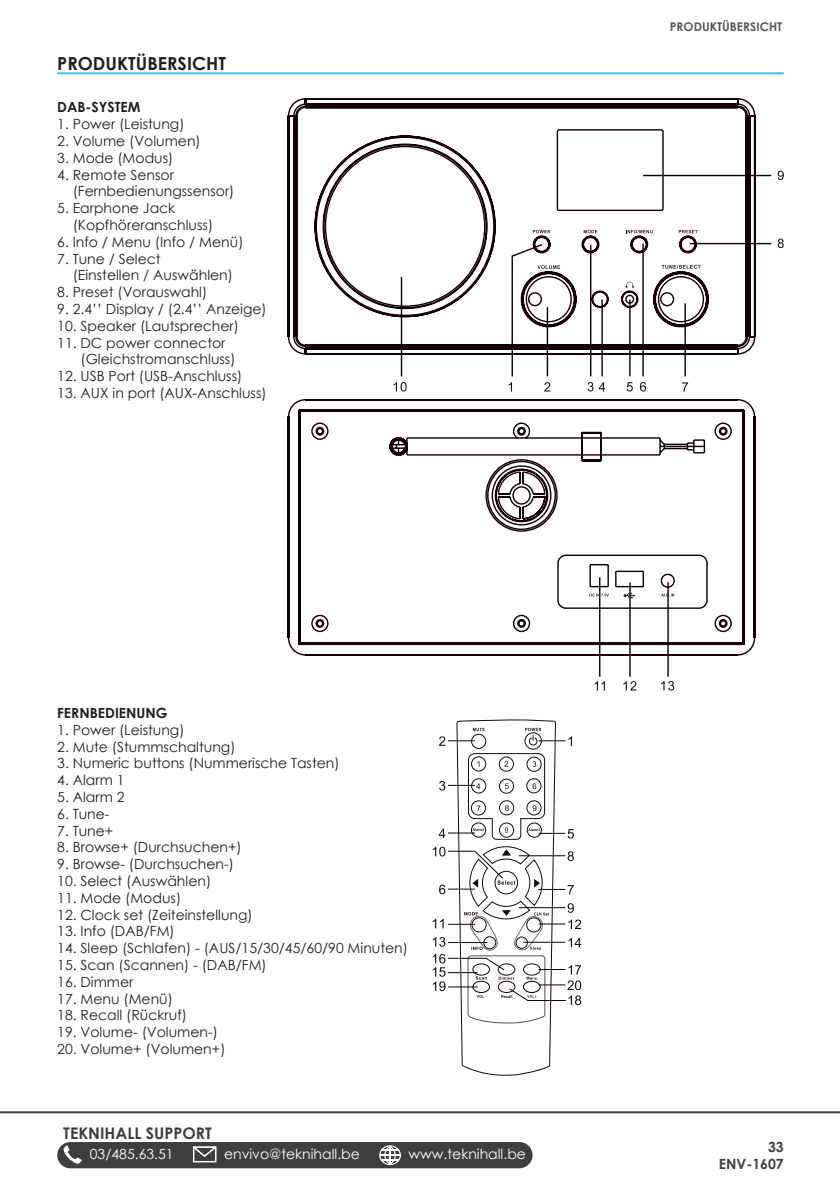
<style>
.page{position:relative;width:840px;height:1191px;background:#fff}
.page>*{position:absolute;margin:0;border:0;box-sizing:border-box;transform-origin:0 0}
.Brødtekst{font:700 18px "Century Gothic";color:#231f20}
.t1{font:700 16px "Century Gothic";color:#3e3e3f}
.Brød_tabualtor{font:14px "Century Gothic";color:#231f20}
.t2{font:14px "Century Gothic";color:#fff}
.Underrubrik{font:700 14px "Century Gothic";color:#231f20}
.t3{font:700 14px "Century Gothic";color:#3e3e3f}
.Header_-_Right{font:700 12px "Century Gothic";color:#57585a}
</style>
<div class="page">
<div style="left:57px;top:1142px;width:475px;height:26px;background:#3e3e3f;border-radius:13px"></div>
<svg style="left:63px;top:1144px;width:19px;height:20px"></svg>
<svg style="left:193px;top:1146px;width:23px;height:16px"></svg>
<svg style="left:379px;top:1145px;width:21px;height:20px"></svg>
<hr style="left:0;top:1111px;width:839px;height:2px;background:#3e3e3f">
<hr style="left:57px;top:72px;width:726px;height:2px;background:#42c2e8">
<svg style="left:455px;top:719px;width:101px;height:450px"></svg>
<svg style="left:432px;top:720px;width:149px;height:355px"></svg>
<svg style="left:777px;top:170px;width:6px;height:10px"></svg>
<svg style="left:287px;top:98px;width:468px;height:257px"></svg>
<div style="left:556px;top:129px;width:107px;height:82px;border:1px solid #120005;border-radius:2px"></div>
<svg style="left:532px;top:230px;width:18px;height:3px"></svg>
<svg style="left:583px;top:230px;width:14px;height:3px"></svg>
<svg style="left:625px;top:230px;width:27px;height:3px"></svg>
<svg style="left:678px;top:230px;width:19px;height:3px"></svg>
<hr style="left:642px;top:175px;width:128px;height:1px;background:#000001">
<hr style="left:400px;top:277px;width:2px;height:99px;background:#000001">
<svg style="left:393px;top:382px;width:13px;height:9px"></svg>
<svg style="left:508px;top:239px;width:275px;height:152px"></svg>
<hr style="left:598px;top:577px;width:2px;height:99px;background:#120005">
<hr style="left:629px;top:582px;width:1px;height:95px;background:#120005">
<hr style="left:667px;top:582px;width:1px;height:95px;background:#120005">
<svg style="left:594px;top:681px;width:10px;height:9px"></svg>
<svg style="left:623px;top:681px;width:13px;height:9px"></svg>
<svg style="left:661px;top:681px;width:12px;height:9px"></svg>
<svg style="left:287px;top:399px;width:468px;height:257px"></svg>
<svg style="left:556px;top:554px;width:152px;height:55px"></svg>
<p class="Brødtekst" style="left:57px;top:50px;width:170px">PRODUKTÜBERSICHT</p>
<p class="Underrubrik" style="left:57px;top:97px;width:85px">DAB-SYSTEM</p>
<p class="Brød_tabualtor" style="left:57px;top:114px;width:129px">1. Power (Leistung)</p>
<p class="Brød_tabualtor" style="left:57px;top:131px;width:145px">2. Volume (Volumen)</p>
<p class="Brød_tabualtor" style="left:57px;top:148px;width:118px">3. Mode (Modus)</p>
<p class="Brød_tabualtor" style="left:57px;top:165px;width:118px">4. Remote Sensor</p>
<p class="Brød_tabualtor" style="left:73px;top:181px;width:163px">(Fernbedienungssensor)</p>
<p class="Brød_tabualtor" style="left:57px;top:198px;width:119px">5. Earphone Jack</p>
<p class="Brød_tabualtor" style="left:73px;top:215px;width:142px">(Kopfhöreranschluss)</p>
<p class="Brød_tabualtor" style="left:57px;top:232px;width:188px">6. Info / Menu (Info / Menü)</p>
<p class="Brød_tabualtor" style="left:57px;top:249px;width:105px">7. Tune / Select</p>
<p class="Brød_tabualtor" style="left:73px;top:265px;width:162px">(Einstellen / Auswählen)</p>
<p class="Brød_tabualtor" style="left:57px;top:282px;width:151px">8. Preset (Vorauswahl)</p>
<p class="Brød_tabualtor" style="left:57px;top:299px;width:211px">9. 2.4’’ Display / (2.4’’ Anzeige)</p>
<p class="Brød_tabualtor" style="left:57px;top:316px;width:183px">10. Speaker (Lautsprecher)</p>
<p class="Brød_tabualtor" style="left:57px;top:333px;width:170px">11. DC power connector</p>
<p class="Brød_tabualtor" style="left:80px;top:349px;width:156px">(Gleichstromanschluss)</p>
<p class="Brød_tabualtor" style="left:57px;top:366px;width:186px">12. USB Port (USB-Anschluss)</p>
<p class="Brød_tabualtor" style="left:57px;top:383px;width:211px">13. AUX in port (AUX-Anschluss)</p>
<p class="Underrubrik" style="left:57px;top:702px;width:112px">FERNBEDIENUNG</p>
<p class="Brød_tabualtor" style="left:57px;top:720px;width:129px">1. Power (Leistung)</p>
<p class="Brød_tabualtor" style="left:57px;top:736px;width:180px">2. Mute (Stummschaltung)</p>
<p class="Brød_tabualtor" style="left:57px;top:753px;width:284px">3. Numeric buttons (Nummerische Tasten)</p>
<p class="Brød_tabualtor" style="left:57px;top:770px;width:69px">4. Alarm 1</p>
<p class="Brød_tabualtor" style="left:57px;top:787px;width:69px">5. Alarm 2</p>
<p class="Brød_tabualtor" style="left:57px;top:804px;width:54px">6. Tune-</p>
<p class="Brød_tabualtor" style="left:57px;top:820px;width:58px">7. Tune+</p>
<p class="Brød_tabualtor" style="left:57px;top:837px;width:186px">8. Browse+ (Durchsuchen+)</p>
<p class="Brød_tabualtor" style="left:57px;top:854px;width:178px">9. Browse- (Durchsuchen-)</p>
<p class="Brød_tabualtor" style="left:57px;top:871px;width:155px">10. Select (Auswählen)</p>
<p class="Brød_tabualtor" style="left:57px;top:888px;width:125px">11. Mode (Modus)</p>
<p class="Brød_tabualtor" style="left:57px;top:904px;width:197px">12. Clock set (Zeiteinstellung)</p>
<p class="Brød_tabualtor" style="left:57px;top:921px;width:119px">13. Info (DAB/FM)</p>
<p class="Brød_tabualtor" style="left:57px;top:938px;width:352px">14. Sleep (Schlafen) - (AUS/15/30/45/60/90 Minuten)</p>
<p class="Brød_tabualtor" style="left:57px;top:955px;width:211px">15. Scan (Scannen) - (DAB/FM)</p>
<p class="Brød_tabualtor" style="left:57px;top:972px;width:78px">16. Dimmer</p>
<p class="Brød_tabualtor" style="left:57px;top:988px;width:117px">17. Menu (Menü)</p>
<p class="Brød_tabualtor" style="left:57px;top:1005px;width:131px">18. Recall (Rückruf)</p>
<p class="Brød_tabualtor" style="left:57px;top:1022px;width:162px">19. Volume- (Volumen-)</p>
<p class="Brød_tabualtor" style="left:57px;top:1039px;width:170px">20. Volume+ (Volumen+)</p>
<p class="t1" style="left:63px;top:1121px;width:150px">TEKNIHALL SUPPORT</p>
<p class="t2" style="left:90px;top:1144px;width:85px">03/485.63.51</p>
<p class="t2" style="left:224px;top:1144px;width:137px">envivo@teknihall.be</p>
<p class="t2" style="left:408px;top:1144px;width:119px">www.teknihall.be</p>
<p class="Header_-_Right" style="left:669px;top:18px;width:114px">PRODUKTÜBERSICHT</p>
<p class="t3" style="left:767px;top:1136px;width:17px">33</p>
<p class="t3" style="left:718px;top:1153px;width:66px">ENV-1607</p>
</div>
